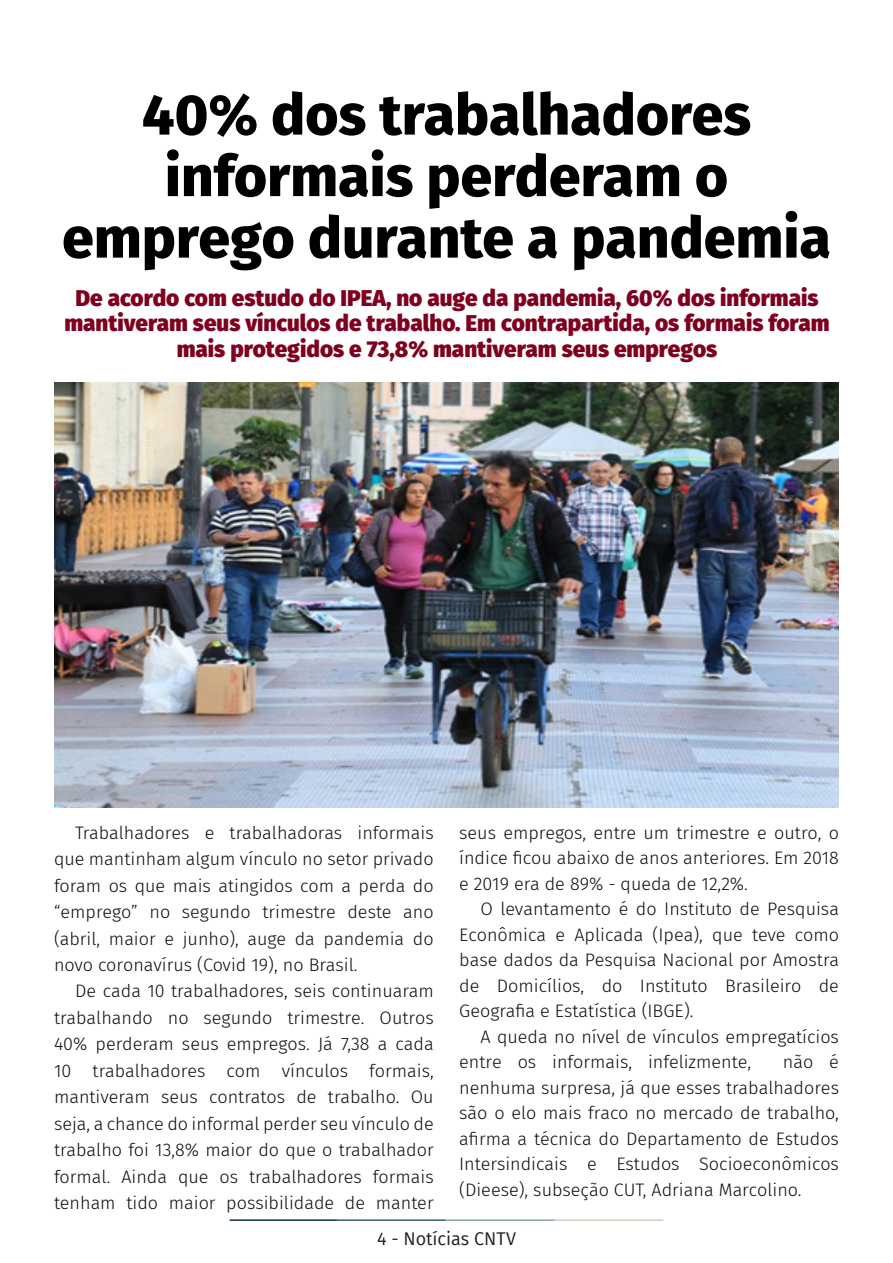
<style>
.page{position:relative;width:893px;height:1263px;background:#fff}
.page>*{position:absolute;margin:0;border:0;box-sizing:border-box;transform-origin:0 0}
.t1{font:800 57px/61.5px "Fira Sans";color:#000001;text-align:center}
.t2{font:800 22.5px/25.5px "Fira Sans";color:#7e0220;text-align:center}
.t3{font:300 18px/26.4px "Fira Sans";color:#080d0b;text-align:justify}
.t4{font:18px "Fira Sans";color:#231f20}
</style>
<div class="page">
<hr style="left:230px;top:1219px;width:107px;height:2px;background:#0e323f">
<hr style="left:337px;top:1219px;width:109px;height:2px;background:#3a5f6d">
<hr style="left:446px;top:1219px;width:109px;height:2px;background:#87a59a">
<hr style="left:555px;top:1219px;width:108px;height:2px;background:#c6d5b7">
<img style="left:54px;top:383px;width:785px;height:425px">
<p class="t1" style="left:62px;top:79px;width:770px">40% dos trabalhadores informais perderam o emprego durante a pandemia</p>
<p class="t2" style="left:64px;top:283px;width:767px">De acordo com estudo do IPEA, no auge da pandemia, 60% dos informais mantiveram seus vínculos de trabalho. Em contrapartida, os formais foram mais protegidos e 73,8% mantiveram seus empregos</p>
<p class="t3" style="left:54px;top:819px;width:381px;text-indent:21px">Trabalhadores e trabalhadoras informais que mantinham algum vínculo no setor privado foram os que mais atingidos com a perda do “emprego” no segundo trimestre deste ano (abril, maior e junho), auge da pandemia do novo coronavírus (Covid 19), no Brasil.</p>
<p class="t3" style="left:54px;top:978px;width:381px;text-indent:21px">De cada 10 trabalhadores, seis continuaram trabalhando no segundo trimestre. Outros 40% perderam seus empregos. Já 7,38 a cada 10 trabalhadores com vínculos formais, mantiveram seus contratos de trabalho. Ou seja, a chance do informal perder seu vínculo de trabalho foi 13,8% maior do que o trabalhador formal. Ainda que os trabalhadores formais tenham tido maior possibilidade de manter</p>
<p class="t3" style="left:459px;top:820px;width:381px;line-height:25.5px">seus empregos, entre um trimestre e outro, o índice ficou abaixo de anos anteriores. Em 2018 e 2019 era de 89% - queda de 12,2%.</p>
<p class="t3" style="left:459px;top:896px;width:381px;line-height:25.5px;text-indent:21px">O levantamento é do Instituto de Pesquisa Econômica e Aplicada (Ipea), que teve como base dados da Pesquisa Nacional por Amostra de Domicílios, do Instituto Brasileiro de Geografia e Estatística (IBGE).</p>
<p class="t3" style="left:459px;top:1024px;width:381px;line-height:25.5px;text-indent:21px">A queda no nível de vínculos empregatícios entre os informais, infelizmente,</p>
<p class="t3" style="left:459px;top:1049px;width:381px;line-height:25.5px;text-indent:324px">não é nenhuma surpresa, já que esses trabalhadores são o elo mais fraco no mercado de trabalho, afirma a técnica do Departamento de Estudos Intersindicais e Estudos Socioeconômicos (Dieese), subseção CUT, Adriana Marcolino.</p>
<p class="t4" style="left:377px;top:1225px;width:140px">4 - Notícias CNTV</p>
</div>
